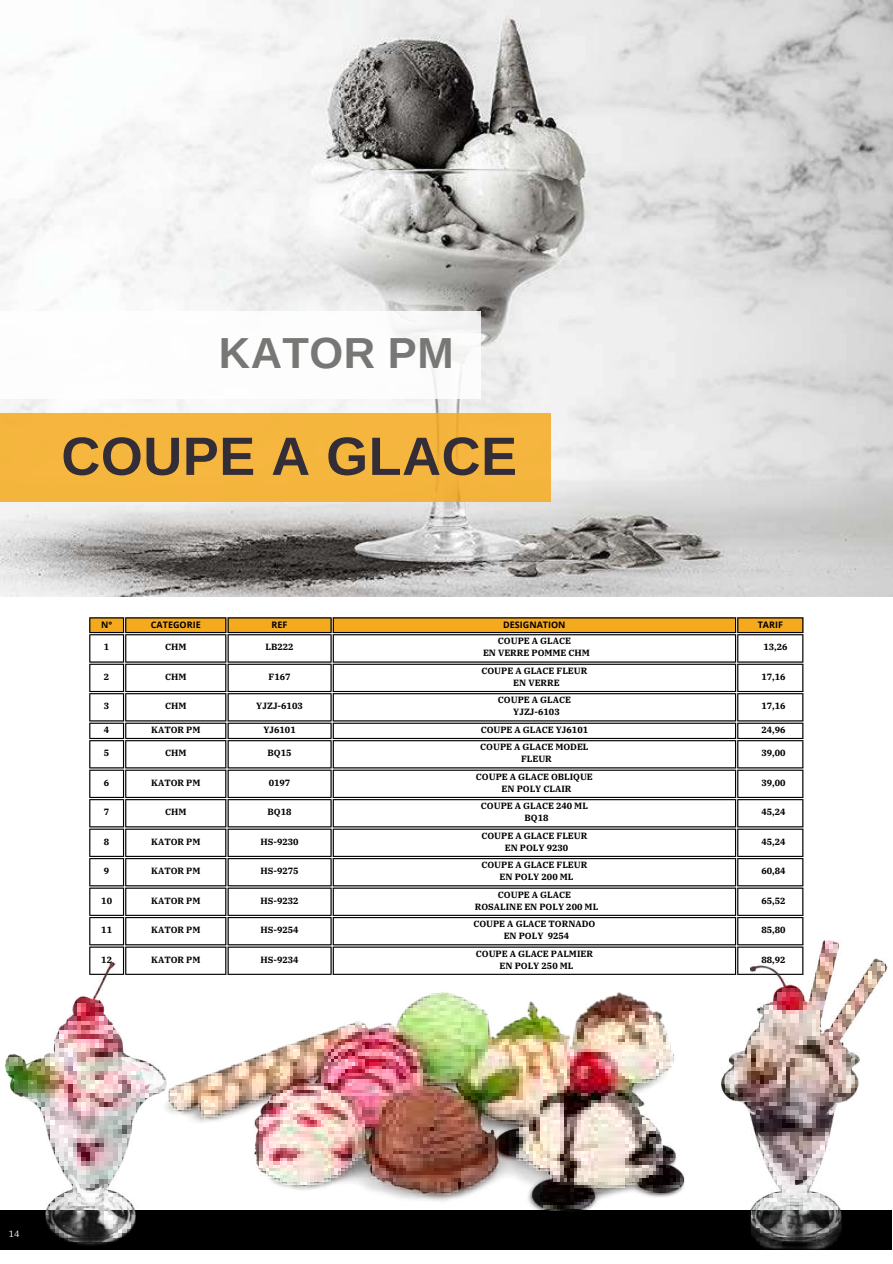
<style>
.page{position:relative;width:893px;height:1264px;background:#fff}
.page>*{position:absolute;margin:0;border:0;box-sizing:border-box;transform-origin:0 0}
.t1{font:700 54px "Arimo";letter-spacing:.01em;color:#322d37}
.t2{font:700 43.5px "Arimo";letter-spacing:.01em;color:#777776}
.t3{font:700 9px/12px "IBM Plex Serif";color:#000;text-align:center}
.t4{font:700 9px "Open Sans";color:#000}
.t5{font:9px "IBM Plex Serif";color:#fff}
</style>
<div class="page">
<img style="left:1px;top:0;width:891px;height:596px">
<div style="left:0;top:311px;width:481px;height:87px;background:#fff"></div>
<div style="left:0;top:414px;width:550px;height:87px;background:#f5b53e"></div>
<div style="left:0;top:1209px;width:891px;height:40px;background:#000"></div>
<svg style="left:89px;top:617px;width:714px;height:358px"></svg>
<img style="left:721px;top:940px;width:171px;height:309px">
<img style="left:167px;top:992px;width:529px;height:219px">
<img style="left:6px;top:962px;width:161px;height:283px">
<img style="left:138px;top:1211px;width:29px;height:34px">
<h2 class="t2" style="left:219px;top:329px;width:236px">KATOR PM</h2>
<h1 class="t1" style="left:61px;top:426px;width:457px">COUPE A GLACE</h1>
<p class="t4" style="left:101px;top:618px;width:13px">N°</p>
<p class="t4" style="left:151px;top:618px;width:51px">CATEGORIE</p>
<p class="t4" style="left:271px;top:618px;width:17px">REF</p>
<p class="t4" style="left:503px;top:618px;width:64px">DESIGNATION</p>
<p class="t4" style="left:757px;top:618px;width:27px">TARIF</p>
<p class="t3" style="left:104px;top:641px;width:7px">1</p>
<p class="t3" style="left:165px;top:641px;width:23px">CHM</p>
<p class="t3" style="left:265px;top:641px;width:30px">LB222</p>
<p class="t3" style="left:483px;top:635px;width:108px">COUPE A GLACE<br>EN VERRE POMME CHM</p>
<p class="t3" style="left:763px;top:641px;width:26px">13,26</p>
<p class="t3" style="left:104px;top:670px;width:7px">2</p>
<p class="t3" style="left:165px;top:670px;width:23px">CHM</p>
<p class="t3" style="left:268px;top:670px;width:23px">F167</p>
<p class="t3" style="left:481px;top:664px;width:107px">COUPE A GLACE FLEUR<br>EN VERRE</p>
<p class="t3" style="left:761px;top:670px;width:26px">17,16</p>
<p class="t3" style="left:104px;top:700px;width:7px">3</p>
<p class="t3" style="left:165px;top:700px;width:23px">CHM</p>
<p class="t3" style="left:256px;top:700px;width:48px">YJZJ-6103</p>
<p class="t3" style="left:498px;top:694px;width:74px">COUPE A GLACE<br>YJZJ-6103</p>
<p class="t3" style="left:761px;top:700px;width:26px">17,16</p>
<p class="t3" style="left:104px;top:723px;width:7px">4</p>
<p class="t3" style="left:151px;top:723px;width:51px">KATOR PM</p>
<p class="t3" style="left:263px;top:723px;width:34px">YJ6101</p>
<p class="t3" style="left:480px;top:723px;width:109px">COUPE A GLACE YJ6101</p>
<p class="t3" style="left:761px;top:723px;width:26px">24,96</p>
<p class="t3" style="left:104px;top:747px;width:7px">5</p>
<p class="t3" style="left:165px;top:747px;width:23px">CHM</p>
<p class="t3" style="left:267px;top:747px;width:25px">BQ15</p>
<p class="t3" style="left:480px;top:741px;width:110px">COUPE A GLACE MODEL<br>FLEUR</p>
<p class="t3" style="left:761px;top:747px;width:26px">39,00</p>
<p class="t3" style="left:104px;top:776px;width:7px">6</p>
<p class="t3" style="left:151px;top:776px;width:51px">KATOR PM</p>
<p class="t3" style="left:269px;top:776px;width:23px">0197</p>
<p class="t3" style="left:476px;top:770px;width:118px">COUPE A GLACE OBLIQUE<br>EN POLY CLAIR</p>
<p class="t3" style="left:761px;top:776px;width:26px">39,00</p>
<p class="t3" style="left:104px;top:805px;width:7px">7</p>
<p class="t3" style="left:165px;top:805px;width:23px">CHM</p>
<p class="t3" style="left:267px;top:805px;width:25px">BQ18</p>
<p class="t3" style="left:481px;top:799px;width:108px">COUPE A GLACE 240 ML<br>BQ18</p>
<p class="t3" style="left:761px;top:805px;width:26px">45,24</p>
<p class="t3" style="left:104px;top:835px;width:7px">8</p>
<p class="t3" style="left:151px;top:835px;width:51px">KATOR PM</p>
<p class="t3" style="left:260px;top:835px;width:40px">HS-9230</p>
<p class="t3" style="left:481px;top:829px;width:107px">COUPE A GLACE FLEUR<br>EN POLY 9230</p>
<p class="t3" style="left:761px;top:835px;width:26px">45,24</p>
<p class="t3" style="left:104px;top:864px;width:7px">9</p>
<p class="t3" style="left:151px;top:864px;width:51px">KATOR PM</p>
<p class="t3" style="left:260px;top:864px;width:40px">HS-9275</p>
<p class="t3" style="left:481px;top:858px;width:107px">COUPE A GLACE FLEUR<br>EN POLY 200 ML</p>
<p class="t3" style="left:761px;top:864px;width:26px">60,84</p>
<p class="t3" style="left:101px;top:894px;width:12px">10</p>
<p class="t3" style="left:151px;top:894px;width:51px">KATOR PM</p>
<p class="t3" style="left:260px;top:894px;width:40px">HS-9232</p>
<p class="t3" style="left:475px;top:888px;width:125px">COUPE A GLACE<br>ROSALINE EN POLY 200 ML</p>
<p class="t3" style="left:761px;top:894px;width:26px">65,52</p>
<p class="t3" style="left:101px;top:923px;width:12px">11</p>
<p class="t3" style="left:151px;top:923px;width:51px">KATOR PM</p>
<p class="t3" style="left:260px;top:923px;width:40px">HS-9254</p>
<p class="t3" style="left:473px;top:917px;width:123px">COUPE A GLACE TORNADO<br>EN POLY 9254</p>
<p class="t3" style="left:761px;top:923px;width:26px">85,80</p>
<p class="t3" style="left:101px;top:953px;width:12px">12</p>
<p class="t3" style="left:151px;top:953px;width:51px">KATOR PM</p>
<p class="t3" style="left:260px;top:953px;width:40px">HS-9234</p>
<p class="t3" style="left:476px;top:947px;width:119px">COUPE A GLACE PALMIER<br>EN POLY 250 ML</p>
<p class="t3" style="left:761px;top:953px;width:26px">88,92</p>
<p class="t5" style="left:9px;top:1227px;width:12px">14</p>
</div>
